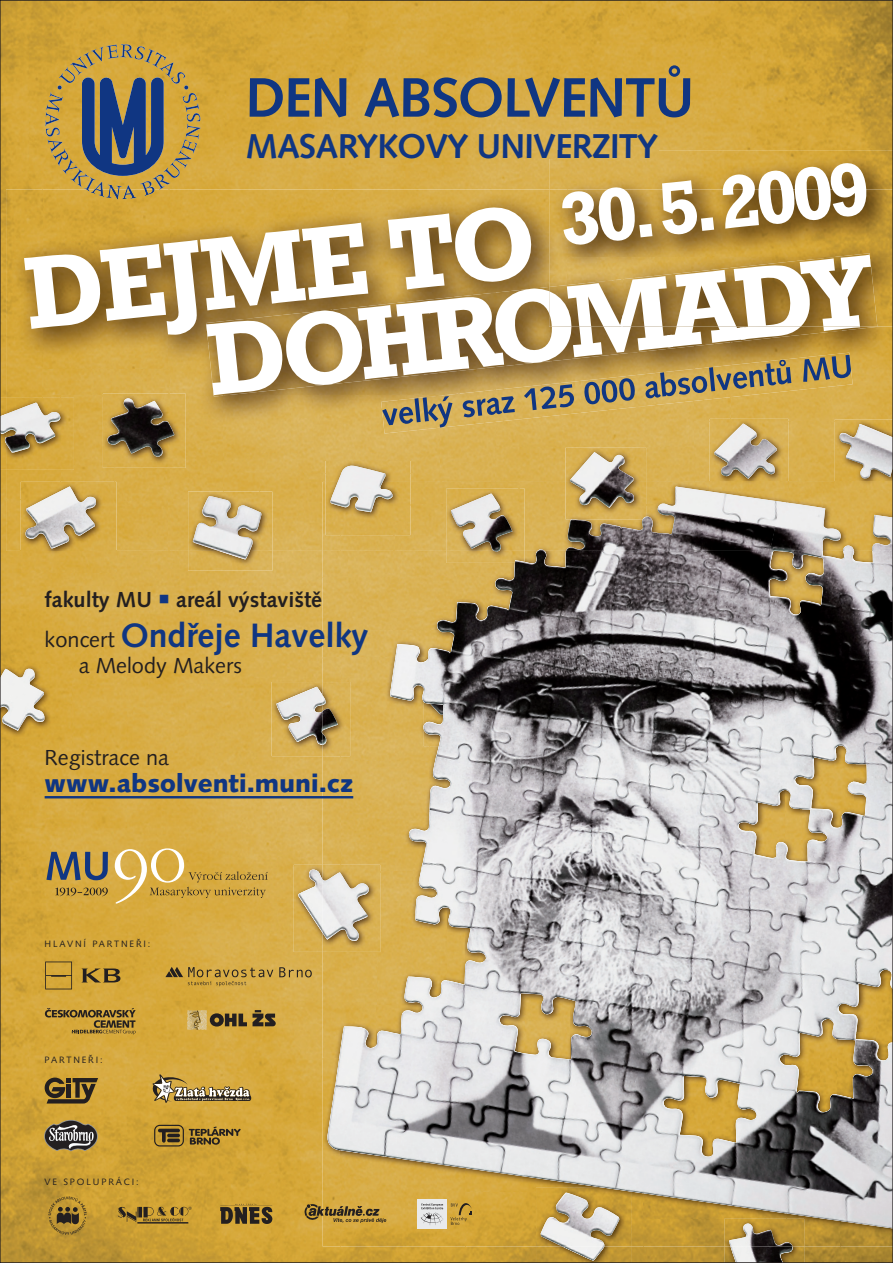
<style>
.page{position:relative;width:893px;height:1263px;background:#fff}
.page>*{position:absolute;margin:0;border:0;box-sizing:border-box;transform-origin:0 0}
.t1{font:500 106.2px/84.9px "Roctus TEE";color:#fff}
.t2{font:500 76.95px "Roctus TEE";color:#fff}
.t3{font:700 55.5px "Syntax LTCE";letter-spacing:-.025em;color:#103682}
.t4{font:700 34.5px "Syntax LTCE";letter-spacing:-.025em;color:#103682}
.t5{font:700 33.75px "Syntax LTCE";color:#103682}
.t6{font:900 25.35px "Syntax LTCE";color:#103682}
.t7{font:21.75px "Syntax LTCE";color:#231f20}
.t8{font:700 21.75px "Syntax LTCE";color:#231f20}
.t9{font:9.15px "Syntax LTCE";letter-spacing:.2em;color:#231f20}
.s1{color:#103682}
.s2{font-weight:400;font-size:21.75px;color:#231f20}
</style>
<div class="page">
<img style="left:2px;top:2px;width:889px;height:1259px">
<img style="left:294px;top:865px;width:29px;height:87px">
<svg style="left:298px;top:869px;width:25px;height:73px"></svg>
<img style="left:298px;top:870px;width:25px;height:63px">
<img style="left:188px;top:551px;width:84px;height:20px">
<svg style="left:193px;top:551px;width:68px;height:9px"></svg>
<img style="left:219px;top:551px;width:31px;height:8px">
<img style="left:21px;top:551px;width:96px;height:22px">
<img style="left:272px;top:682px;width:51px;height:74px">
<img style="left:276px;top:687px;width:47px;height:58px">
<img style="left:2px;top:664px;width:69px;height:91px">
<img style="left:2px;top:668px;width:43px;height:63px">
<img style="left:724px;top:1247px;width:80px;height:14px">
<img style="left:730px;top:1247px;width:62px;height:14px">
<img style="left:536px;top:1247px;width:95px;height:14px">
<svg style="left:541px;top:1247px;width:78px;height:14px"></svg>
<img style="left:562px;top:1247px;width:42px;height:14px">
<img style="left:323px;top:631px;width:3px;height:27px">
<img style="left:323px;top:658px;width:3px;height:24px">
<img style="left:323px;top:756px;width:3px;height:109px">
<img style="left:323px;top:952px;width:3px;height:107px">
<img style="left:323px;top:1059px;width:17px;height:188px">
<img style="left:340px;top:1229px;width:125px;height:18px">
<img style="left:631px;top:1229px;width:13px;height:18px">
<img style="left:804px;top:1229px;width:36px;height:18px">
<img style="left:465px;top:1229px;width:71px;height:18px">
<img style="left:840px;top:1229px;width:51px;height:18px">
<img style="left:644px;top:1229px;width:80px;height:18px">
<img style="left:323px;top:872px;width:3px;height:69px">
<img style="left:323px;top:682px;width:3px;height:74px">
<img style="left:323px;top:695px;width:3px;height:50px">
<img style="left:724px;top:1229px;width:80px;height:18px">
<img style="left:729px;top:1229px;width:63px;height:18px">
<img style="left:536px;top:1229px;width:95px;height:18px">
<img style="left:541px;top:1229px;width:78px;height:18px">
<svg style="left:326px;top:551px;width:565px;height:678px;background:#9d927c"></svg>
<img style="left:327px;top:829px;width:564px;height:399px">
<img style="left:2px;top:398px;width:4px;height:72px">
<svg style="left:2px;top:403px;width:4px;height:50px"></svg>
<img style="left:2px;top:414px;width:4px;height:30px">
<hr style="left:45px;top:796px;width:308px;height:2px;background:#103682">
<svg style="left:46px;top:848px;width:222px;height:56px;background:#c6a350"></svg>
<svg style="left:45px;top:44px;width:155px;height:146px;background:#998654"></svg>
<img style="left:332px;top:190px;width:217px;height:103px">
<img style="left:169px;top:190px;width:163px;height:128px">
<img style="left:43px;top:190px;width:126px;height:206px">
<img style="left:6px;top:190px;width:37px;height:208px">
<img style="left:731px;top:327px;width:160px;height:95px">
<img style="left:169px;top:318px;width:37px;height:26px">
<img style="left:495px;top:362px;width:199px;height:85px">
<img style="left:459px;top:375px;width:36px;height:5px">
<img style="left:169px;top:344px;width:54px;height:155px">
<img style="left:333px;top:375px;width:126px;height:21px">
<img style="left:694px;top:407px;width:37px;height:15px">
<img style="left:223px;top:396px;width:218px;height:77px">
<img style="left:61px;top:396px;width:54px;height:86px">
<img style="left:42px;top:396px;width:19px;height:2px">
<img style="left:788px;top:422px;width:47px;height:60px">
<img style="left:694px;top:422px;width:16px;height:60px">
<div style="left:441px;top:434px;width:54px;height:48px;background:#d9b254"></div>
<img style="left:646px;top:447px;width:48px;height:35px">
<img style="left:495px;top:447px;width:70px;height:35px">
<img style="left:115px;top:468px;width:54px;height:83px">
<img style="left:6px;top:470px;width:55px;height:29px">
<img style="left:410px;top:473px;width:31px;height:9px">
<img style="left:260px;top:473px;width:66px;height:78px">
<img style="left:223px;top:473px;width:37px;height:19px">
<img style="left:169px;top:499px;width:19px;height:52px">
<img style="left:6px;top:499px;width:15px;height:52px">
<img style="left:326px;top:461px;width:84px;height:73px">
<img style="left:338px;top:466px;width:48px;height:16px">
<img style="left:188px;top:492px;width:84px;height:59px">
<img style="left:193px;top:496px;width:68px;height:55px">
<img style="left:21px;top:482px;width:96px;height:69px">
<img style="left:26px;top:486px;width:70px;height:63px">
<img style="left:103px;top:394px;width:83px;height:74px">
<img style="left:108px;top:398px;width:66px;height:59px">
<img style="left:565px;top:447px;width:81px;height:58px">
<img style="left:570px;top:452px;width:64px;height:53px">
<img style="left:710px;top:419px;width:78px;height:63px">
<img style="left:714px;top:424px;width:63px;height:55px">
<img style="left:835px;top:419px;width:56px;height:63px">
<img style="left:839px;top:424px;width:52px;height:54px">
<img style="left:822px;top:482px;width:69px;height:42px">
<img style="left:787px;top:482px;width:35px;height:11px">
<img style="left:644px;top:482px;width:143px;height:11px">
<img style="left:519px;top:482px;width:54px;height:69px">
<img style="left:409px;top:482px;width:110px;height:23px">
<img style="left:323px;top:482px;width:18px;height:69px">
<img style="left:572px;top:505px;width:68px;height:10px">
<img style="left:394px;top:505px;width:52px;height:46px">
<img style="left:340px;top:534px;width:54px;height:17px">
<img style="left:330px;top:482px;width:63px;height:30px">
<img style="left:446px;top:489px;width:79px;height:62px">
<img style="left:451px;top:493px;width:61px;height:58px">
<img style="left:640px;top:487px;width:142px;height:64px">
<img style="left:769px;top:493px;width:63px;height:58px">
<img style="left:847px;top:508px;width:44px;height:43px">
<img style="left:821px;top:524px;width:31px;height:27px">
<img style="left:614px;top:511px;width:35px;height:40px">
<img style="left:563px;top:515px;width:57px;height:36px">
<svg style="left:537px;top:547px;width:9px;height:4px"></svg>
<img style="left:6px;top:398px;width:68px;height:72px">
<img style="left:6px;top:403px;width:54px;height:50px">
<img style="left:86px;top:190px;width:74px;height:9px">
<img style="left:581px;top:353px;width:271px;height:54px">
<img style="left:381px;top:380px;width:200px;height:54px">
<img style="left:581px;top:407px;width:64px;height:7px">
<img style="left:581px;top:378px;width:80px;height:29px">
<img style="left:382px;top:383px;width:193px;height:45px">
<img style="left:333px;top:287px;width:218px;height:88px">
<img style="left:551px;top:327px;width:326px;height:4px">
<img style="left:206px;top:309px;width:127px;height:88px">
<img style="left:551px;top:331px;width:290px;height:22px">
<img style="left:551px;top:353px;width:85px;height:9px">
<img style="left:333px;top:374px;width:91px;height:11px">
<img style="left:549px;top:150px;width:342px;height:40px">
<img style="left:549px;top:150px;width:109px;height:8px">
<img style="left:567px;top:190px;width:324px;height:68px">
<img style="left:549px;top:190px;width:18px;height:88px">
<img style="left:877px;top:258px;width:14px;height:69px">
<img style="left:567px;top:258px;width:55px;height:20px">
<img style="left:622px;top:253px;width:255px;height:74px">
<img style="left:549px;top:278px;width:73px;height:49px">
<img style="left:622px;top:258px;width:249px;height:69px">
<svg style="left:48px;top:1196px;width:39px;height:39px;background:#9d7b2e"></svg>
<svg style="left:118px;top:1207px;width:74px;height:17px"></svg>
<svg style="left:450px;top:1203px;width:22px;height:22px"></svg>
<div style="left:417px;top:1199px;width:30px;height:30px;background:#e9eaeb"></div>
<svg style="left:421px;top:1203px;width:23px;height:22px"></svg>
<svg style="left:220px;top:1204px;width:52px;height:20px"></svg>
<svg style="left:305px;top:1204px;width:81px;height:19px;background:#9e7e37"></svg>
<svg style="left:45px;top:1078px;width:53px;height:26px"></svg>
<svg style="left:44px;top:1120px;width:54px;height:31px;background:#796d56"></svg>
<svg style="left:154px;top:1125px;width:87px;height:22px;background:#96762d"></svg>
<svg style="left:152px;top:1074px;width:99px;height:29px;background:#b19657"></svg>
<svg style="left:81px;top:969px;width:39px;height:13px"></svg>
<svg style="left:45px;top:962px;width:27px;height:27px"></svg>
<svg style="left:45px;top:1008px;width:91px;height:27px;background:#a58334"></svg>
<svg style="left:165px;top:967px;width:147px;height:19px;background:#bb9640"></svg>
<svg style="left:187px;top:1010px;width:89px;height:20px;background:#997e40"></svg>
<h3 class="t3" style="left:245px;top:65px;width:450px">DEN ABSOLVENTŮ</h3>
<h3 class="t4" style="left:245px;top:126px;width:414px">MASARYKOVY UNIVERZITY</h3>
<h2 class="t2" style="left:559px;top:194px;width:310px;rotate:-6deg">30. 5. 2009</h2>
<h1 class="t1" style="left:195px;top:247px;width:671px;text-indent:-174px;rotate:-6deg">DEJME TO<br>DOHROMADY</h1>
<h3 class="t8" style="left:45px;top:587px;width:279px">fakulty MU <span class="s1">○</span> areál výstaviště</h3>
<h3 class="t5" style="left:45px;top:616px;width:325px"><span class="s2">koncert</span> Ondřeje Havelky</h3>
<h3 class="t7" style="left:79px;top:658px;width:164px">a Melody Makers</h3>
<h3 class="t7" style="left:45px;top:749px;width:126px">Registrace na</h3>
<h3 class="t6" style="left:45px;top:768px;width:310px">www.absolventi.muni.cz</h3>
<p class="t9" style="left:45px;top:940px;width:107px">HLAVNÍ PARTNEŘI:</p>
<p class="t9" style="left:45px;top:1057px;width:60px">PARTNEŘI:</p>
<p class="t9" style="left:45px;top:1178px;width:96px">VE SPOLUPRÁCI:</p>
</div>
